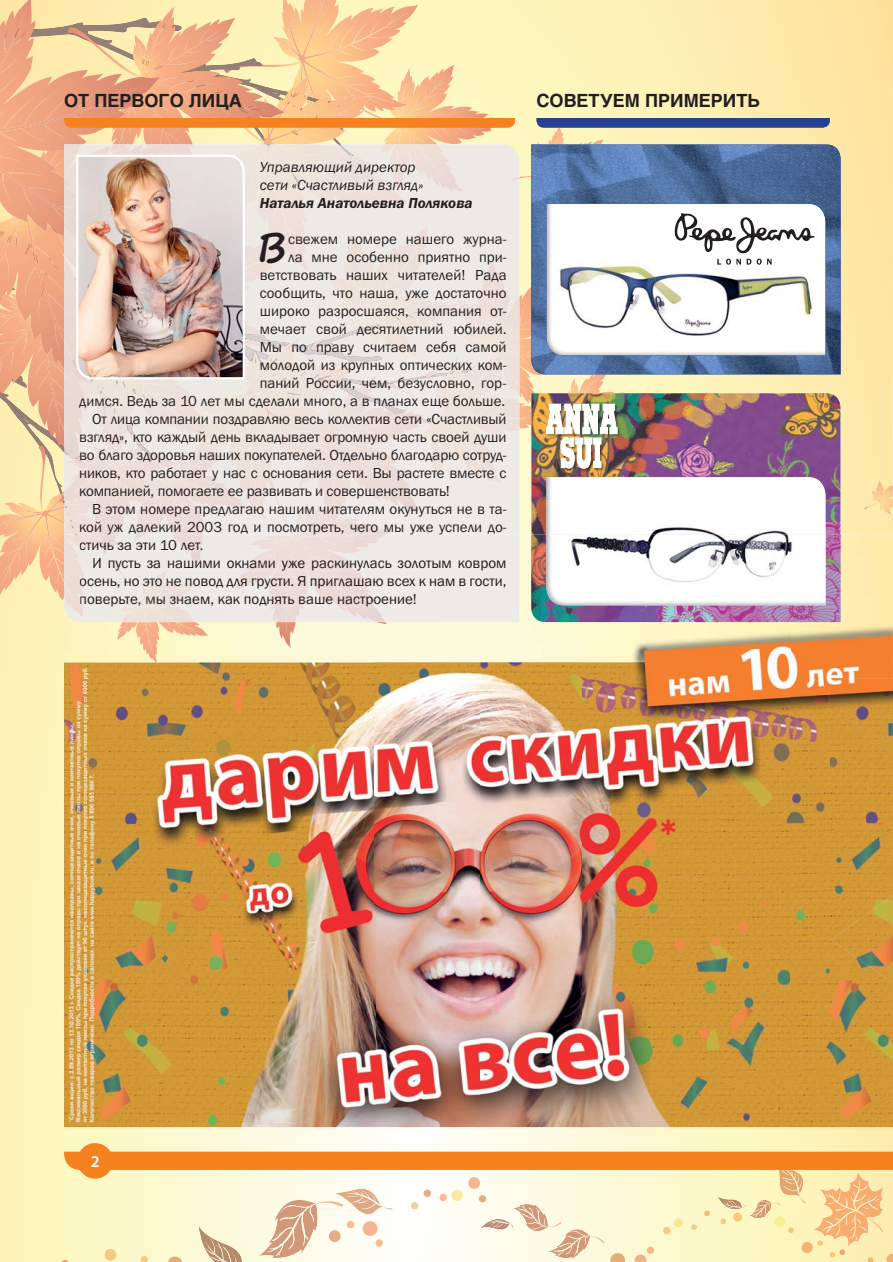
<style>
.page{position:relative;width:893px;height:1262px;background:#fff}
.page>*{position:absolute;margin:0;border:0;box-sizing:border-box;transform-origin:0 0}
.t1{font:700 39.3px "Segoe Script";color:#231f20}
.t2{font:700 18px "Helios";color:#231f20}
.t3{font:600 16.5px "Myriad Pro";color:#fff}
.t4{font:15px/18px "Franklin Gothic";color:#231f20;text-align:right}
.t5{font:15px/18px "Franklin Gothic";color:#1d191a}
.t6{font:italic 15px/18px "Franklin Gothic";color:#231f20}
.t7{font:italic 600 15px "Franklin Gothic";color:#231f20}
.t8{font:15px "Franklin Gothic";color:#1d1414}
.t9{font:15px "Franklin Gothic";color:#1d1919}
.t10{font:15px "Franklin Gothic";color:#1d1514}
.s1{color:#1d1514}
.s2{color:#1c1313}
.s3{color:#1d1919}
.s4{color:#1d1414}
.s5{color:#1d1515}
.s6{color:#1d1615}
.s7{color:#1d1716}
.s8{color:#1d1816}
.s9{color:#1d1313}
</style>
<div class="page">
<div style="left:829px;top:0;width:63px;height:534px;background:#fee7a5"></div>
<div style="left:0;top:606px;width:64px;height:656px;background:#fdf4ba"></div>
<img style="left:892px;top:285px;width:1px;height:233px">
<svg style="left:863px;top:483px;width:30px;height:32px"></svg>
<img style="left:892px;top:0;width:1px;height:276px">
<img style="left:829px;top:393px;width:11px;height:141px">
<img style="left:829px;top:144px;width:11px;height:230px">
<img style="left:479px;top:606px;width:103px;height:73px">
<img style="left:790px;top:534px;width:102px;height:145px">
<img style="left:64px;top:622px;width:415px;height:57px">
<img style="left:582px;top:622px;width:208px;height:57px">
<img style="left:117px;top:622px;width:92px;height:41px">
<img style="left:119px;top:622px;width:83px;height:37px">
<div style="left:275px;top:622px;width:113px;height:26px;background:#fbfadb"></div>
<img style="left:281px;top:622px;width:10px;height:18px">
<div style="left:64px;top:606px;width:455px;height:16px;background:#edebe8"></div>
<img style="left:119px;top:606px;width:77px;height:16px">
<img style="left:124px;top:606px;width:63px;height:16px">
<img style="left:234px;top:606px;width:151px;height:16px">
<img style="left:248px;top:606px;width:130px;height:16px">
<img style="left:64px;top:606px;width:39px;height:12px">
<img style="left:64px;top:606px;width:38px;height:4px">
<img style="left:0;top:0;width:829px;height:606px">
<img style="left:531px;top:534px;width:309px;height:88px">
<img style="left:546px;top:534px;width:279px;height:71px">
<img style="left:61px;top:679px;width:831px;height:583px">
<div style="left:77px;top:1143px;width:36px;height:35px;background:#f5821f;border-radius:50%"></div>
<p class="t2" style="left:64px;top:94px;width:179px">ОТ ПЕРВОГО ЛИЦА</p>
<p class="t2" style="left:536px;top:94px;width:225px">СОВЕТУЕМ ПРИМЕРИТЬ</p>
<p class="t6" style="left:260px;top:159px;width:165px">Управляющий директор сети «Счастливый взгляд»</p>
<p class="t7" style="left:260px;top:198px;width:214px">Наталья Анатольевна Полякова</p>
<h1 class="t1" style="left:256px;top:232px;width:32px">В</h1>
<p class="t4" style="left:260px;top:231px;width:248px">свежем номере нашего журна-<br>ла мне особенно приятно при&shy;ветствовать наших читателей! Рада сообщить, что наша, уже достаточно широко разросшаяся, компания от&shy;мечает свой десятилетний юбилей.<br>Мы по праву считаем себя самой молодой из крупных оптических ком&shy;паний России, чем, безусловно, гор-</p>
<p class="t4" style="left:79px;top:393px;width:427px">димся. Ведь за 10 лет мы сделали много, а в планах еще больше.</p>
<p class="t4" style="left:92px;top:411px;width:416px">От лица компании поздравляю весь коллектив сети «Счастливый</p>
<p class="t4" style="left:79px;top:429px;width:428px">взгляд», кто каждый день вкладывает огромную часть своей души</p>
<p class="t4" style="left:79px;top:447px;width:429px">во благо здоровья наших покупателей. Отдельно благодарю сотруд-</p>
<p class="t4" style="left:79px;top:465px;width:428px">ников, кто работает у нас с основания сети. Вы растете вместе с</p>
<p class="t4" style="left:79px;top:483px;width:372px">компанией, помогаете ее развивать и совершенствовать!</p>
<p class="t4" style="left:92px;top:501px;width:416px">В этом номере предлагаю нашим читателям окунуться не в та-</p>
<p class="t4" style="left:79px;top:519px;width:428px">кой ж далекий 2003 год и посмот еть, чего мы же спели до-</p>
<p class="t8" style="left:107px;top:522px;width:8px">у</p>
<p class="t10" style="left:313px;top:522px;width:10px">р</p>
<p class="t5" style="left:410px;top:519px;width:8px">у</p>
<p class="t5" style="left:439px;top:519px;width:8px">у</p>
<p class="t9" style="left:124px;top:540px;width:9px">а</p>
<p class="t8" style="left:79px;top:540px;width:126px"><span class="s1">стич</span><span class="s2">ь</span> <span class="s1">з</span> эти 10 лет.</p>
<p class="t5" style="left:92px;top:555px;width:416px"><span class="s3">И</span> <span class="s2">пу</span><span class="s3">сть за нашим</span>и ок<span class="s1">нами уже рас</span><span class="s4">кин</span>улась золотым ковром</p>
<p class="t5" style="left:79px;top:573px;width:428px"><span class="s1">о</span><span class="s3">сень,</span> <span class="s4">н</span><span class="s1">о</span> <span class="s5">эт</span><span class="s4">о не п</span><span class="s1">о</span> од для гру<span class="s1">сти. Я пригл</span><span class="s4">аша</span>ю всех к нам в гости,</p>
<p class="t5" style="left:79px;top:573px;width:339px;text-indent:121px"><span class="s3">в<br></span><span class="s1">п</span><span class="s3">овер</span><span class="s6">ь</span><span class="s7">те</span><span class="s8">,</span> <span class="s7">мы</span> <span class="s1">зна</span> , как под<span class="s4">нять ваше н</span><span class="s9">ас</span><span class="s2">тр</span><span class="s4">о</span>ение!</p>
<p class="t9" style="left:192px;top:594px;width:20px">ем</p>
<p class="t3" style="left:91px;top:1155px;width:10px">2</p>
</div>
